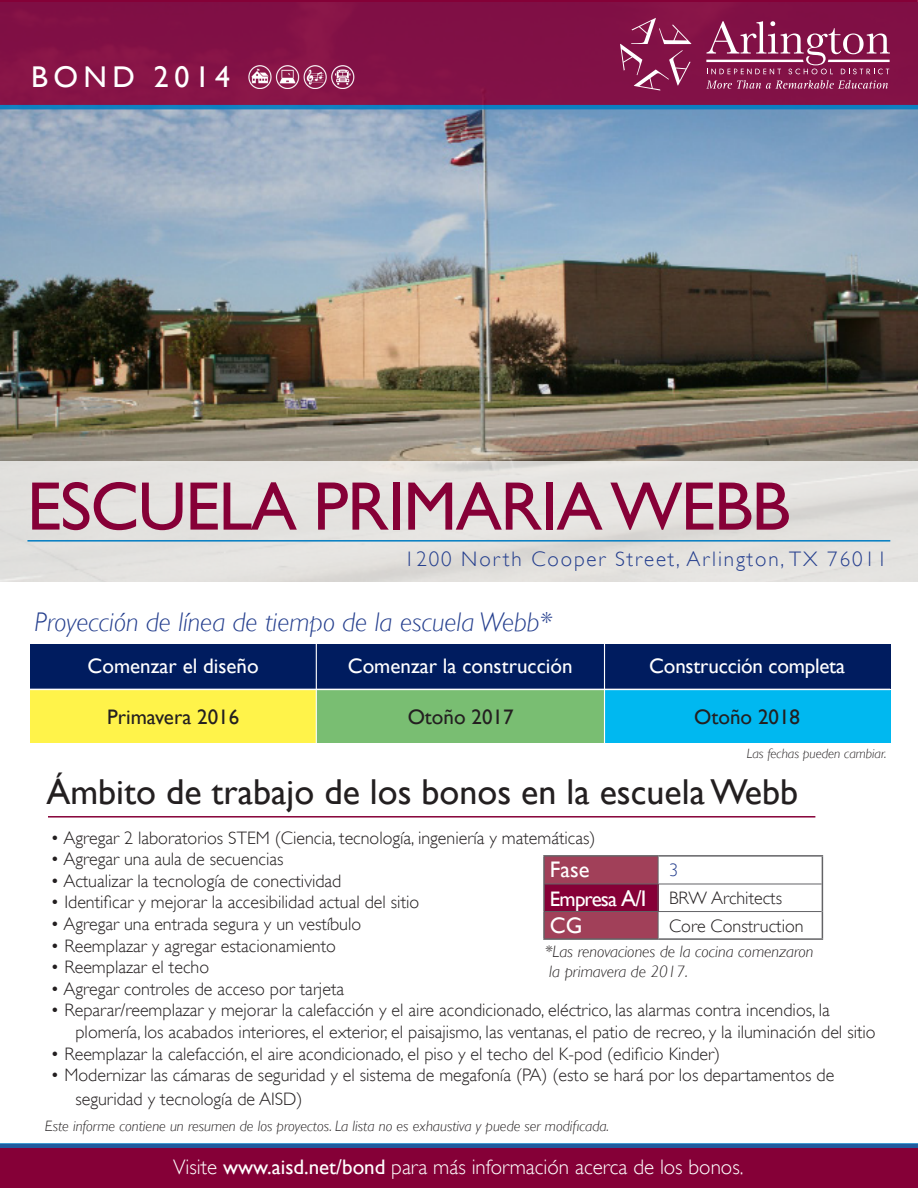
<style>
.page{position:relative;width:918px;height:1188px;background:#fff}
.page>*{position:absolute;margin:0;border:0;box-sizing:border-box;transform-origin:0 0}
.t1{font:69px "Gill Sans";letter-spacing:-.02em;color:#860037}
.t2{font:36px "Gill Sans";color:#231f20}
.t3{font:30px "Gill Sans";letter-spacing:.18em;color:#fff}
.t4{font:italic 300 27px "Gill Sans";color:#253f8e}
.t5{font:22.5px "Gill Sans";color:#fff}
.t6{font:300 21px "Gill Sans";color:#fff}
.t7{font:21px "Gill Sans";color:#fff}
.t8{font:300 21px "Gill Sans";letter-spacing:.09em;color:#253f8e}
.t9{font:21px "Gill Sans";color:#231f20}
.t10{font:21px "Gill Sans";letter-spacing:-.04em;color:#fff}
.t11{font:300 18px "Gill Sans";color:#231f20}
.t12{font:300 18px "Gill Sans";color:#253f8e}
.t13{font:italic 300 16.5px "Gill Sans";color:#231f20}
.t14{font:italic 300 15px "Gill Sans";color:#231f20}
.t15{font:italic 300 13.5px "Gill Sans";color:#231f20}
.s1{font-size:22.5px}
.s2{font-weight:400}
</style>
<div class="page">
<img style="left:1px;top:109px;width:916px;height:352px">
<div style="left:0;top:461px;width:918px;height:121px;background:#e4e2df"></div>
<hr style="left:543px;top:938px;width:115px;height:2px;background:#636366">
<hr style="left:658px;top:938px;width:165px;height:2px;background:#636366">
<hr style="left:543px;top:855px;width:115px;height:2px;background:#636366">
<hr style="left:543px;top:857px;width:2px;height:27px;background:#636366">
<hr style="left:658px;top:855px;width:165px;height:2px;background:#636366">
<hr style="left:543px;top:884px;width:2px;height:28px;background:#636366">
<hr style="left:543px;top:912px;width:2px;height:26px;background:#636366">
<svg style="left:822px;top:857px;width:1px;height:81px"></svg>
<hr style="left:658px;top:884px;width:164px;height:1px;background:#636366">
<hr style="left:658px;top:911px;width:164px;height:1px;background:#636366">
<svg style="left:544px;top:856px;width:115px;height:83px;background:#952e4f"></svg>
<hr style="left:48px;top:816px;width:767px;height:2px;background:#860037">
<div style="left:0;top:0;width:918px;height:105px;background:#811146"></div>
<div style="left:0;top:1144px;width:918px;height:44px;background:#850037"></div>
<svg style="left:0;top:1143px;width:918px;height:4px;background:#286cab"></svg>
<hr style="left:0;top:105px;width:918px;height:4px;background:#0e7fc1">
<svg style="left:620px;top:18px;width:72px;height:73px"></svg>
<svg style="left:706px;top:21px;width:184px;height:53px"></svg>
<svg style="left:706px;top:80px;width:182px;height:9px"></svg>
<img style="left:243px;top:64px;width:112px;height:24px">
<hr style="left:27px;top:540px;width:863px;height:2px;background:#007cc2">
<div style="left:30px;top:690px;width:286px;height:53px;background:#fff34a"></div>
<div style="left:316px;top:690px;width:289px;height:53px;background:#79be72"></div>
<div style="left:604px;top:690px;width:286px;height:53px;background:#00b8f0"></div>
<div style="left:30px;top:644px;width:286px;height:45px;background:#001c5f"></div>
<div style="left:316px;top:644px;width:288px;height:45px;background:#001c5f"></div>
<div style="left:604px;top:644px;width:286px;height:45px;background:#001c5f"></div>
<hr style="left:604px;top:625px;width:1px;height:137px;background:#fff">
<hr style="left:316px;top:625px;width:1px;height:137px;background:#fff">
<p class="t3" style="left:31px;top:59px;width:201px">BOND 2014</p>
<p class="t1" style="left:27px;top:466px;width:765px">ESCUELA PRIMARIA WEBB</p>
<p class="t8" style="left:404px;top:547px;width:485px">1200 North Cooper Street, Arlington, TX 76011</p>
<p class="t4" style="left:34px;top:607px;width:519px">Proyección de línea de tiempo de la escuela Webb*</p>
<p class="t7" style="left:88px;top:654px;width:173px">Comenzar el diseño</p>
<p class="t7" style="left:348px;top:654px;width:226px">Comenzar la construcción</p>
<p class="t7" style="left:649px;top:654px;width:197px">Construcción completa</p>
<p class="t9" style="left:107px;top:704px;width:134px">Primavera 2016</p>
<p class="t9" style="left:408px;top:704px;width:107px">Otoño 2017</p>
<p class="t9" style="left:694px;top:704px;width:107px">Otoño 2018</p>
<p class="t15" style="left:747px;top:746px;width:141px">Las fechas pueden cambiar.</p>
<p class="t2" style="left:46px;top:771px;width:753px">Ámbito de trabajo de los bonos en la escuela Webb</p>
<p class="t11" style="left:50px;top:827px;width:547px">• Agregar 2 laboratorios STEM (Ciencia, tecnología, ingeniería y matemáticas)</p>
<p class="t11" style="left:50px;top:849px;width:235px">• Agregar una aula de secuencias</p>
<p class="t11" style="left:50px;top:870px;width:293px">• Actualizar la tecnología de conectividad</p>
<p class="t11" style="left:50px;top:892px;width:370px">• Identificar y mejorar la accesibilidad actual del sitio</p>
<p class="t11" style="left:50px;top:914px;width:312px">• Agregar una entrada segura y un vestíbulo</p>
<p class="t11" style="left:50px;top:935px;width:287px">• Reemplazar y agregar estacionamiento</p>
<p class="t11" style="left:50px;top:957px;width:160px">• Reemplazar el techo</p>
<p class="t11" style="left:50px;top:978px;width:295px">• Agregar controles de acceso por tarjeta</p>
<p class="t11" style="left:50px;top:1000px;width:781px">• Reparar/reemplazar y mejorar la calefacción y el aire acondicionado, eléctrico, las alarmas contra incendios, la</p>
<p class="t11" style="left:75px;top:1022px;width:802px">plomería, los acabados interiores, el exterior, el paisajismo, las ventanas, el patio de recreo, y la iluminación del sitio</p>
<p class="t11" style="left:50px;top:1043px;width:671px">• Reemplazar la calefacción, el aire acondicionado, el piso y el techo del K-pod (edificio Kinder)</p>
<p class="t11" style="left:50px;top:1065px;width:785px">• Modernizar las cámaras de seguridad y el sistema de megafonía (PA) (esto se hará por los departamentos de</p>
<p class="t11" style="left:75px;top:1088px;width:229px">seguridad y tecnología de AISD)</p>
<p class="t5" style="left:550px;top:857px;width:41px">Fase</p>
<p class="t12" style="left:669px;top:860px;width:10px">3</p>
<p class="t10" style="left:550px;top:886px;width:98px">Empresa <span class="s1">A/I</span></p>
<p class="t11" style="left:669px;top:888px;width:114px">BRW Architects</p>
<p class="t5" style="left:550px;top:912px;width:34px">CG</p>
<p class="t11" style="left:669px;top:915px;width:136px">Core Construction</p>
<p class="t13" style="left:545px;top:942px;width:270px">*Las renovaciones de la cocina comenzaron</p>
<p class="t13" style="left:549px;top:962px;width:140px">la primavera de 2017.</p>
<p class="t14" style="left:45px;top:1118px;width:566px">Este informe contiene un resumen de los proyectos. La lista no es exhaustiva y puede ser modificada.</p>
<p class="t6" style="left:173px;top:1155px;width:572px">Visite <span class="s2">www.aisd.net/bond</span> para más información acerca de los bonos.</p>
</div>
